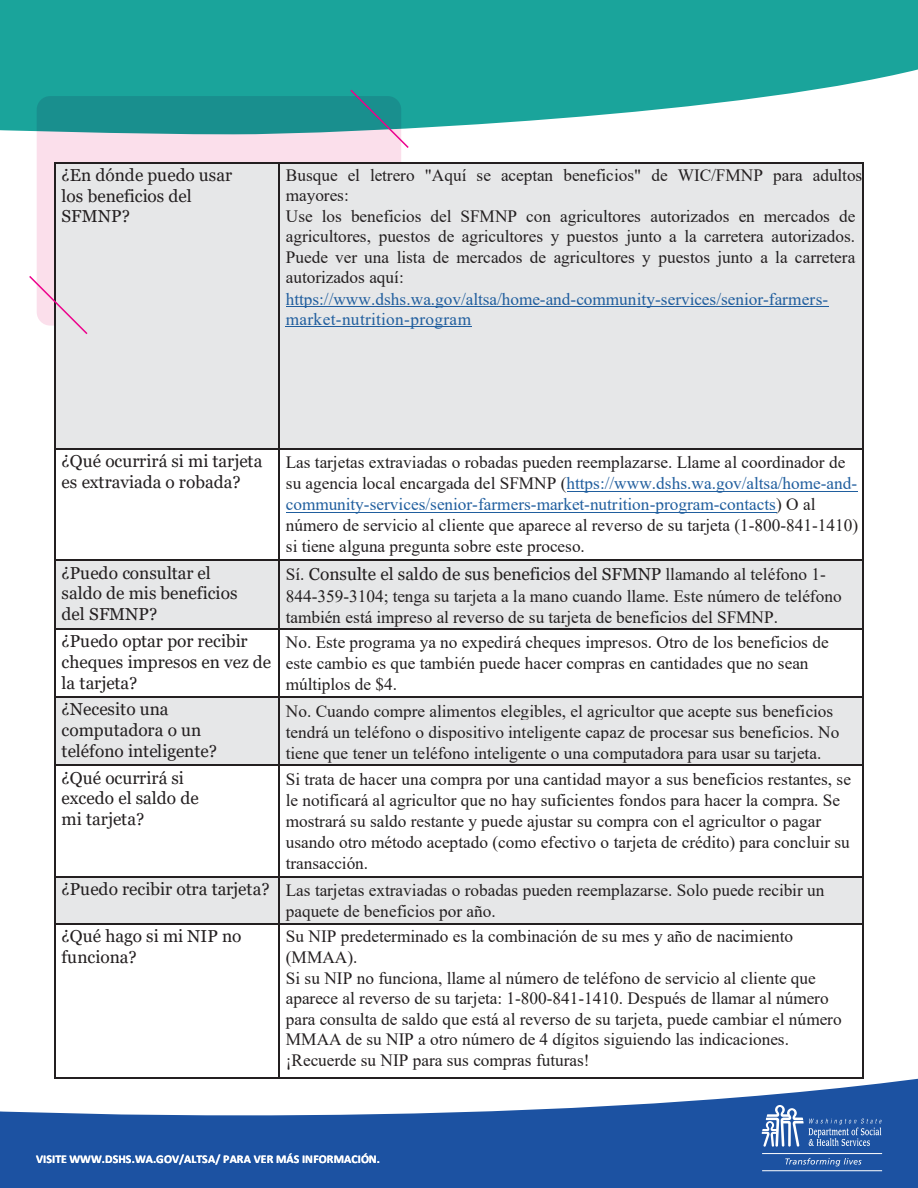
<style>
.page{position:relative;width:918px;height:1188px;background:#fff}
.page>*{position:absolute;margin:0;border:0;box-sizing:border-box;transform-origin:0 0}
.t1{font:17.25px/20.5px "Times New Roman";color:#231f20}
.t2{font:17.25px/20.9px "Georgia";letter-spacing:.005em;color:#231f20}
.t3{font:700 11.85px "Calibri";letter-spacing:.005em;color:#fff}
.s1{color:#205e9e}
.s2{font-family:"Georgia"}
</style>
<div class="page">
<svg style="left:0;top:0;width:918px;height:132px;fill:#1aa49b"></svg>
<svg style="left:0;top:1076px;width:918px;height:112px;fill:#1c52a2"></svg>
<svg style="left:762px;top:1105px;width:120px;height:42px"></svg>
<hr style="left:762px;top:1153px;width:120px;height:1px;background:#fff">
<hr style="left:762px;top:1170px;width:120px;height:1px;background:#fff">
<svg style="left:785px;top:1158px;width:77px;height:8px"></svg>
<svg style="left:37px;top:96px;width:364px;height:230px"></svg>
<div style="left:55px;top:163px;width:223px;height:23px;background:#e6e7e8"></div>
<div style="left:55px;top:186px;width:223px;height:21px;background:#e6e7e8"></div>
<div style="left:55px;top:207px;width:223px;height:20px;background:#e6e7e8"></div>
<div style="left:55px;top:227px;width:223px;height:20px;background:#e6e7e8"></div>
<div style="left:55px;top:247px;width:223px;height:20px;background:#e6e7e8"></div>
<div style="left:55px;top:267px;width:223px;height:20px;background:#e6e7e8"></div>
<div style="left:55px;top:287px;width:223px;height:20px;background:#e6e7e8"></div>
<div style="left:55px;top:307px;width:223px;height:20px;background:#e6e7e8"></div>
<div style="left:55px;top:327px;width:223px;height:20px;background:#e6e7e8"></div>
<div style="left:55px;top:347px;width:223px;height:21px;background:#e6e7e8"></div>
<div style="left:55px;top:368px;width:223px;height:19px;background:#e6e7e8"></div>
<div style="left:55px;top:387px;width:223px;height:21px;background:#e6e7e8"></div>
<div style="left:55px;top:408px;width:223px;height:20px;background:#e6e7e8"></div>
<div style="left:55px;top:428px;width:223px;height:20px;background:#e6e7e8"></div>
<div style="left:280px;top:163px;width:583px;height:285px;background:#e6e7e8"></div>
<hr style="left:286px;top:306px;width:543px;height:1px;background:#205e9e">
<hr style="left:286px;top:327px;width:186px;height:1px;background:#205e9e">
<hr style="left:55px;top:162px;width:223px;height:1px;background:#231f20">
<hr style="left:280px;top:162px;width:583px;height:1px;background:#231f20">
<hr style="left:54px;top:163px;width:1px;height:285px;background:#231f20">
<hr style="left:278px;top:163px;width:2px;height:285px;background:#231f20">
<hr style="left:863px;top:163px;width:1px;height:285px;background:#231f20">
<hr style="left:567px;top:491px;width:291px;height:1px;background:#205e9e">
<hr style="left:286px;top:512px;width:490px;height:1px;background:#205e9e">
<hr style="left:55px;top:448px;width:223px;height:2px;background:#231f20">
<hr style="left:280px;top:448px;width:583px;height:2px;background:#231f20">
<hr style="left:54px;top:450px;width:1px;height:109px;background:#231f20">
<hr style="left:278px;top:450px;width:2px;height:109px;background:#231f20">
<hr style="left:863px;top:450px;width:1px;height:109px;background:#231f20">
<div style="left:55px;top:561px;width:223px;height:67px;background:#e6e7e8"></div>
<div style="left:280px;top:561px;width:583px;height:23px;background:#e6e7e8"></div>
<div style="left:280px;top:584px;width:583px;height:22px;background:#e6e7e8"></div>
<div style="left:280px;top:606px;width:583px;height:21px;background:#e6e7e8"></div>
<hr style="left:55px;top:559px;width:223px;height:2px;background:#231f20">
<hr style="left:280px;top:559px;width:583px;height:2px;background:#231f20">
<hr style="left:54px;top:561px;width:1px;height:67px;background:#231f20">
<hr style="left:278px;top:561px;width:2px;height:67px;background:#231f20">
<hr style="left:863px;top:561px;width:1px;height:67px;background:#231f20">
<hr style="left:55px;top:628px;width:223px;height:2px;background:#231f20">
<hr style="left:280px;top:628px;width:583px;height:2px;background:#231f20">
<hr style="left:54px;top:630px;width:1px;height:67px;background:#231f20">
<hr style="left:278px;top:630px;width:2px;height:67px;background:#231f20">
<hr style="left:863px;top:630px;width:1px;height:67px;background:#231f20">
<div style="left:55px;top:698px;width:223px;height:67px;background:#e6e7e8"></div>
<div style="left:280px;top:698px;width:583px;height:67px;background:#e6e7e8"></div>
<hr style="left:55px;top:697px;width:223px;height:1px;background:#231f20">
<hr style="left:280px;top:697px;width:583px;height:1px;background:#231f20">
<hr style="left:54px;top:698px;width:1px;height:67px;background:#231f20">
<hr style="left:278px;top:698px;width:2px;height:67px;background:#231f20">
<hr style="left:863px;top:698px;width:1px;height:67px;background:#231f20">
<hr style="left:55px;top:765px;width:223px;height:1px;background:#231f20">
<hr style="left:280px;top:765px;width:583px;height:1px;background:#231f20">
<hr style="left:54px;top:766px;width:1px;height:110px;background:#231f20">
<hr style="left:278px;top:766px;width:2px;height:110px;background:#231f20">
<hr style="left:863px;top:766px;width:1px;height:110px;background:#231f20">
<div style="left:55px;top:878px;width:223px;height:45px;background:#e6e7e8"></div>
<div style="left:280px;top:878px;width:583px;height:45px;background:#e6e7e8"></div>
<hr style="left:55px;top:876px;width:223px;height:2px;background:#231f20">
<hr style="left:280px;top:876px;width:583px;height:2px;background:#231f20">
<hr style="left:54px;top:878px;width:1px;height:45px;background:#231f20">
<hr style="left:278px;top:878px;width:2px;height:45px;background:#231f20">
<hr style="left:863px;top:878px;width:1px;height:45px;background:#231f20">
<hr style="left:55px;top:923px;width:223px;height:1px;background:#231f20">
<hr style="left:280px;top:923px;width:583px;height:1px;background:#231f20">
<hr style="left:54px;top:924px;width:1px;height:153px;background:#231f20">
<hr style="left:55px;top:1077px;width:223px;height:2px;background:#231f20">
<hr style="left:278px;top:924px;width:2px;height:153px;background:#231f20">
<hr style="left:280px;top:1077px;width:583px;height:2px;background:#231f20">
<hr style="left:863px;top:924px;width:1px;height:153px;background:#231f20">
<svg style="left:349px;top:88px;width:61px;height:62px"></svg>
<svg style="left:29px;top:274px;width:59px;height:62px"></svg>
<p class="t2" style="left:62px;top:165px;width:172px">¿En dónde puedo usar los beneficios del<br>SFMNP?</p>
<p class="t1" style="left:286px;top:164px;width:578px">Busque el letrero "Aquí se aceptan beneficios" de WIC/FMNP para adultos mayores:<br>Use los beneficios del SFMNP con agricultores autorizados en mercados de agricultores, puestos de agricultores y puestos junto a la carretera autorizados.<br>Puede ver una lista de mercados de agricultores y puestos junto a la carretera autorizados aquí: <span class="s1">https://www.dshs.wa.gov/altsa/home-and-community-services/senior-farmers&shy;market-nutrition-program</span></p>
<p class="t2" style="left:62px;top:451px;width:202px">¿Qué ocurrirá si mi tarjeta es extraviada o robada?</p>
<p class="t1" style="left:286px;top:452px;width:574px;line-height:21px">Las tarjetas extraviadas o robadas pueden reemplazarse. Llame al coordinador de su agencia local encargada del SFMNP (<span class="s1">https://www.dshs.wa.gov/altsa/home-and&shy;community-services/senior-farmers-market-nutrition-program-contacts</span>) O al número de servicio al cliente que aparece al reverso de su tarjeta (1-800-841-1410) si tiene alguna pregunta sobre este proceso.</p>
<p class="t2" style="left:62px;top:563px;width:177px">¿Puedo consultar el saldo de mis beneficios del SFMNP?</p>
<p class="t1" style="left:286px;top:563px;width:557px;line-height:21.6px">Sí. <span class="s2">Consulte el saldo de sus beneficios del SFMNP</span> llamando al teléfono 1-<br>844-359-3104; tenga su tarjeta a la mano cuando llame. Este número de teléfono también está impreso al reverso de su tarjeta de beneficios del SFMNP.</p>
<p class="t2" style="left:62px;top:631px;width:211px">¿Puedo optar por recibir cheques impresos en vez de la tarjeta?</p>
<p class="t1" style="left:286px;top:632px;width:544px">No. Este programa ya no expedirá cheques impresos. Otro de los beneficios de este cambio es que también puede hacer compras en cantidades que no sean múltiplos de $4.</p>
<p class="t2" style="left:62px;top:699px;width:157px">¿Necesito una computadora o un teléfono inteligente?</p>
<p class="t1" style="left:286px;top:700px;width:555px">No. Cuando compre alimentos elegibles, el agricultor que acepte sus beneficios tendrá un teléfono o dispositivo inteligente capaz de procesar sus beneficios. No tiene que tener un teléfono inteligente o una computadora para usar su tarjeta.</p>
<p class="t2" style="left:62px;top:768px;width:139px">¿Qué ocurrirá si excedo el saldo de mi tarjeta?</p>
<p class="t1" style="left:286px;top:768px;width:567px;line-height:21px">Si trata de hacer una compra por una cantidad mayor a sus beneficios restantes, se le notificará al agricultor que no hay suficientes fondos para hacer la compra. Se mostrará su saldo restante y puede ajustar su compra con el agricultor o pagar usando otro método aceptado (como efectivo o tarjeta de crédito) para concluir su transacción.</p>
<p class="t1" style="left:286px;top:880px;width:540px;text-indent:-224px"><span class="s2">¿Puedo recibir otra tarjeta?</span> Las tarjetas extraviadas o robadas pueden reemplazarse. Solo puede recibir un paquete de beneficios por año.</p>
<p class="t2" style="left:62px;top:926px;width:181px">¿Qué hago si mi NIP no funciona?</p>
<p class="t1" style="left:286px;top:926px;width:557px">Su NIP predeterminado es la combinación de su mes y año de nacimiento (MMAA).<br>Si su NIP no funciona, llame al número de teléfono de servicio al cliente que aparece al reverso de su tarjeta: 1-800-841-1410. Después de llamar al número para consulta de saldo que está al reverso de su tarjeta, puede cambiar el número MMAA de su NIP a otro número de 4 dígitos siguiendo las indicaciones. ¡Recuerde su NIP para sus compras futuras!</p>
<p class="t3" style="left:36px;top:1150px;width:346px">VISITE WWW.DSHS.WA.GOV/ALTSA/ PARA VER MÁS INFORMACIÓN.</p>
</div>
